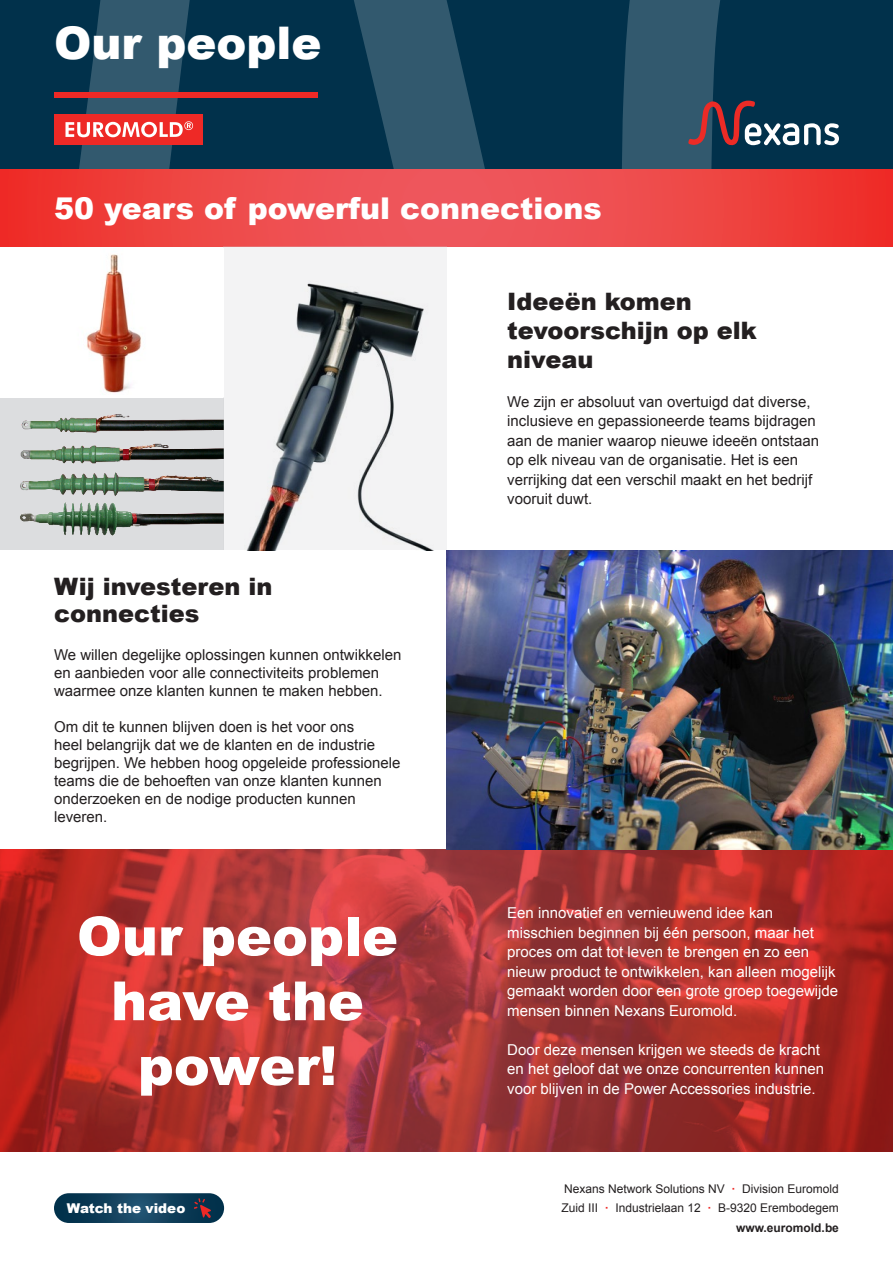
<style>
.page{position:relative;width:893px;height:1263px;background:#fff}
.page>*{position:absolute;margin:0;border:0;box-sizing:border-box;transform-origin:0 0}
.t1{font:900 54px/64.8px "Arial";color:#fff;text-align:center}
.t2{font:900 45px "Arial";color:#fff}
.t3{font:900 30px "Arial";color:#fff}
.t4{font:900 24px/28.8px "Arial";color:#231f20}
.t5{font:15px/18px "Arial";color:#231f20}
.t6{font:15px/19.5px "Arial";color:#fff}
.t7{font:900 13.5px "Arial";color:#fff}
.t8{font:12px/19.5px "Arial";color:#231f20;text-align:right}
.s1{font-weight:700;color:#ee2926}
.s2{font-weight:700}
</style>
<div class="page">
<svg style="left:0;top:0;width:893px;height:170px;background:#113d55"></svg>
<svg style="left:688px;top:101px;width:151px;height:44px;background:#4a5466"></svg>
<svg style="left:54px;top:1193px;width:170px;height:30px;background:#11405b"></svg>
<svg style="left:194px;top:1198px;width:17px;height:20px"></svg>
<img style="left:0;top:850px;width:893px;height:302px">
<img style="left:446px;top:550px;width:447px;height:300px">
<div style="left:54px;top:92px;width:264px;height:5px;background:#ee2926"></div>
<svg style="left:0;top:170px;width:893px;height:77px;background:#ee4646"></svg>
<img style="left:0;top:401px;width:223px;height:149px">
<img style="left:223px;top:247px;width:223px;height:303px">
<img style="left:86px;top:254px;width:55px;height:139px">
<div style="left:54px;top:114px;width:149px;height:30px;background:#ee2926"></div>
<svg style="left:66px;top:121px;width:127px;height:16px"></svg>
<h2 class="t2" style="left:54px;top:10px;width:269px">Our people</h2>
<h3 class="t3" style="left:54px;top:186px;width:549px">50 years of powerful connections</h3>
<h3 class="t4" style="left:54px;top:572px;width:220px;line-height:27px">Wij investeren in connecties</h3>
<p class="t5" style="left:54px;top:646px;width:349px">We willen degelijke oplossingen kunnen ontwikkelen en aanbieden voor alle connectiviteits problemen waarmee onze klanten kunnen te maken hebben.</p>
<p class="t5" style="left:54px;top:718px;width:348px">Om dit te kunnen blijven doen is het voor ons<br>heel belangrijk dat we de klanten en de industrie begrijpen. We hebben hoog opgeleide professionele teams die de behoeften van onze klanten kunnen onderzoeken en de nodige producten kunnen leveren.</p>
<h1 class="t1" style="left:77px;top:902px;width:323px">Our people have the power!</h1>
<p class="t7" style="left:67px;top:1198px;width:120px">Watch the video</p>
<h3 class="t4" style="left:507px;top:286px;width:251px">Ideeën komen tevoorschijn op elk niveau</h3>
<p class="t5" style="left:507px;top:392px;width:313px;line-height:19.5px">We zijn er absoluut van overtuigd dat diverse, inclusieve en gepassioneerde teams bijdragen aan de manier waarop nieuwe ideeën ontstaan op elk niveau van de organisatie. Het is een verrijking dat een verschil maakt en het bedrijf vooruit duwt.</p>
<p class="t6" style="left:507px;top:903px;width:333px">Een innovatief en vernieuwend idee kan misschien beginnen bij één persoon, maar het proces om dat tot leven te brengen en zo een nieuw product te ontwikkelen, kan alleen mogelijk gemaakt worden door een grote groep toegewijde mensen binnen Nexans Euromold.</p>
<p class="t6" style="left:507px;top:1040px;width:318px">Door deze mensen krijgen we steeds de kracht en het geloof dat we onze concurrenten kunnen voor blijven in de Power Accessories industrie.</p>
<p class="t8" style="left:561px;top:1179px;width:279px">Nexans Network Solutions NV <span class="s1">·</span> Division Euromold<br>Zuid III <span class="s1">·</span> Industrielaan 12 <span class="s1">·</span> B-9320 Erembodegem <span class="s2">www.euromold.be</span></p>
</div>
